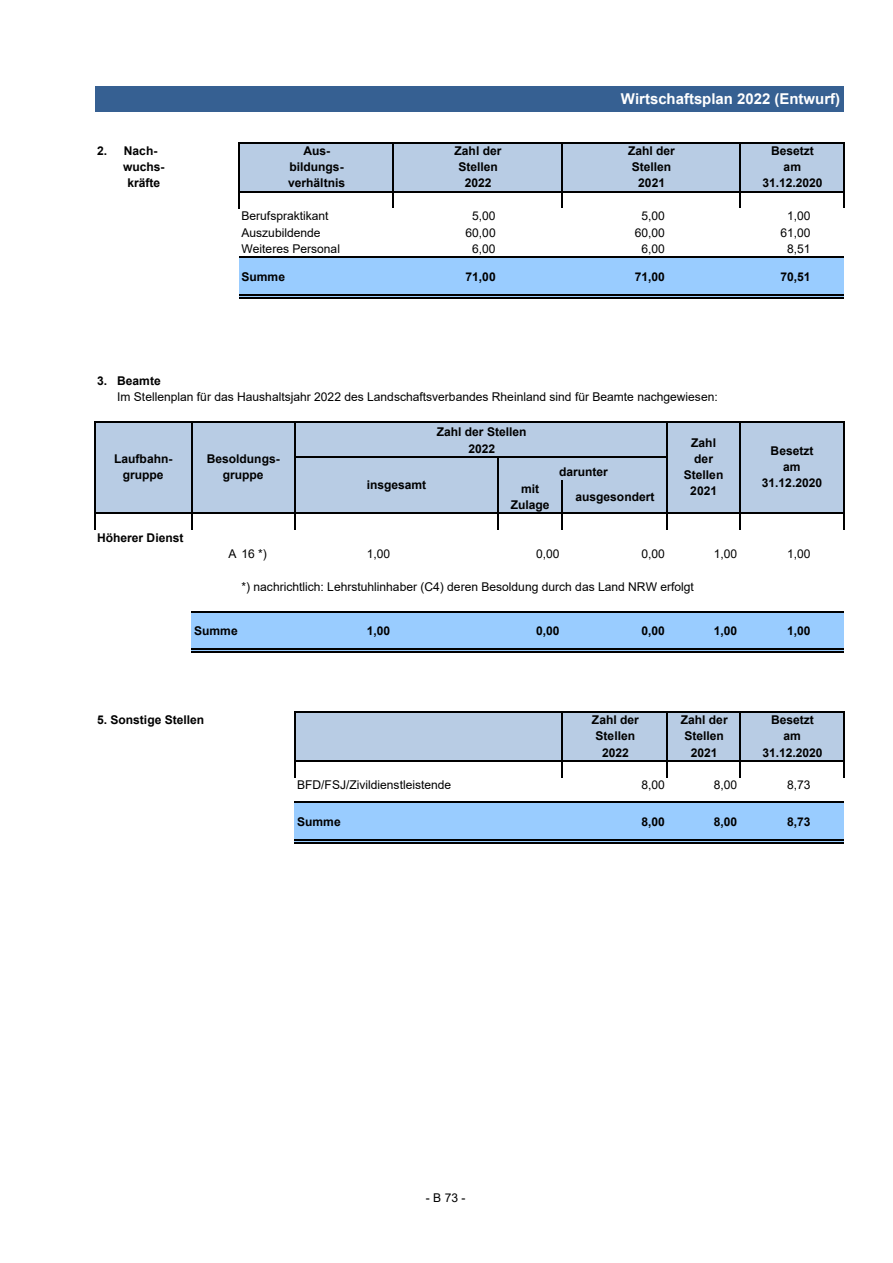
<style>
.page{position:relative;width:893px;height:1263px;background:#fff}
.page>*{position:absolute;margin:0;border:0;box-sizing:border-box;transform-origin:0 0}
.t1{font:700 15px "Arial";color:#fff}
.t2{font:700 12px/15.9px "Arial";color:#000;text-align:center}
.t3{font:12px "Arial";color:#000}
</style>
<div class="page">
<div style="left:95px;top:86px;width:748px;height:26px;background:#366092"></div>
<div style="left:239px;top:143px;width:604px;height:16px;background:#b8cce4"></div>
<div style="left:239px;top:159px;width:604px;height:16px;background:#b8cce4"></div>
<div style="left:239px;top:175px;width:604px;height:17px;background:#b8cce4"></div>
<div style="left:239px;top:257px;width:604px;height:9px;background:#9cf"></div>
<div style="left:239px;top:266px;width:604px;height:22px;background:#9cf"></div>
<div style="left:239px;top:288px;width:604px;height:8px;background:#9cf"></div>
<div style="left:95px;top:422px;width:748px;height:92px;background:#b8cce4"></div>
<div style="left:192px;top:612px;width:651px;height:8px;background:#9cf"></div>
<div style="left:192px;top:620px;width:651px;height:22px;background:#9cf"></div>
<svg style="left:192px;top:642px;width:651px;height:9px;background:#85b2df"></svg>
<div style="left:294px;top:712px;width:549px;height:16px;background:#b8cce4"></div>
<div style="left:294px;top:728px;width:549px;height:17px;background:#b8cce4"></div>
<div style="left:294px;top:745px;width:549px;height:16px;background:#b8cce4"></div>
<div style="left:294px;top:802px;width:549px;height:9px;background:#9cf"></div>
<div style="left:294px;top:811px;width:549px;height:22px;background:#9cf"></div>
<div style="left:294px;top:833px;width:549px;height:9px;background:#9cf"></div>
<hr style="left:739px;top:143px;width:1px;height:65px;background:#000">
<hr style="left:843px;top:143px;width:1px;height:65px;background:#000">
<hr style="left:561px;top:143px;width:1px;height:65px;background:#000">
<hr style="left:294px;top:423px;width:1px;height:107px;background:#000">
<hr style="left:561px;top:481px;width:1px;height:49px;background:#000">
<hr style="left:666px;top:423px;width:2px;height:107px;background:#000">
<hr style="left:739px;top:423px;width:1px;height:107px;background:#000">
<hr style="left:843px;top:423px;width:1px;height:107px;background:#000">
<hr style="left:238px;top:142px;width:2px;height:66px;background:#000">
<hr style="left:392px;top:143px;width:1px;height:65px;background:#000">
<hr style="left:561px;top:713px;width:1px;height:65px;background:#000">
<hr style="left:739px;top:713px;width:1px;height:65px;background:#000">
<hr style="left:843px;top:713px;width:1px;height:65px;background:#000">
<hr style="left:94px;top:421px;width:1px;height:109px;background:#000">
<hr style="left:191px;top:423px;width:1px;height:107px;background:#000">
<hr style="left:294px;top:711px;width:1px;height:67px;background:#000">
<hr style="left:666px;top:713px;width:2px;height:65px;background:#000">
<hr style="left:497px;top:458px;width:2px;height:72px;background:#000">
<hr style="left:240px;top:142px;width:604px;height:1px;background:#000">
<hr style="left:240px;top:191px;width:604px;height:1px;background:#000">
<hr style="left:239px;top:256px;width:604px;height:2px;background:#000">
<hr style="left:239px;top:294px;width:604px;height:2px;background:#000">
<hr style="left:239px;top:297px;width:604px;height:1px;background:#000">
<hr style="left:95px;top:421px;width:749px;height:2px;background:#000">
<hr style="left:295px;top:456px;width:373px;height:2px;background:#000">
<hr style="left:95px;top:513px;width:749px;height:1px;background:#000">
<hr style="left:192px;top:611px;width:651px;height:1px;background:#000">
<hr style="left:192px;top:649px;width:651px;height:1px;background:#000">
<hr style="left:192px;top:651px;width:651px;height:2px;background:#000">
<hr style="left:295px;top:711px;width:549px;height:2px;background:#000">
<hr style="left:295px;top:760px;width:549px;height:2px;background:#000">
<hr style="left:294px;top:802px;width:549px;height:1px;background:#000">
<hr style="left:294px;top:839px;width:549px;height:2px;background:#000">
<hr style="left:294px;top:842px;width:549px;height:2px;background:#000">
<p class="t1" style="left:621px;top:93px;width:221px">Wirtschaftsplan 2022 (Entwurf)</p>
<p class="t2" style="left:97px;top:144px;width:62px">2. Nach-</p>
<p class="t2" style="left:303px;top:144px;width:28px">Aus-</p>
<p class="t2" style="left:454px;top:144px;width:48px">Zahl der</p>
<p class="t2" style="left:628px;top:144px;width:48px">Zahl der</p>
<p class="t2" style="left:771px;top:144px;width:44px">Besetzt</p>
<p class="t2" style="left:123px;top:160px;width:43px">wuchs-</p>
<p class="t2" style="left:289px;top:160px;width:56px">bildungs-</p>
<p class="t2" style="left:458px;top:160px;width:41px">Stellen</p>
<p class="t2" style="left:631px;top:160px;width:41px">Stellen</p>
<p class="t2" style="left:783px;top:160px;width:19px">am</p>
<p class="t2" style="left:127px;top:176px;width:34px">kräfte</p>
<p class="t2" style="left:288px;top:176px;width:58px">verhältnis</p>
<p class="t2" style="left:465px;top:176px;width:28px">2022</p>
<p class="t2" style="left:638px;top:176px;width:28px">2021</p>
<p class="t2" style="left:762px;top:176px;width:62px">31.12.2020</p>
<p class="t3" style="left:241px;top:211px;width:89px">Berufspraktikant</p>
<p class="t3" style="left:472px;top:211px;width:25px">5,00</p>
<p class="t3" style="left:641px;top:211px;width:25px">5,00</p>
<p class="t3" style="left:787px;top:211px;width:25px">1,00</p>
<p class="t3" style="left:241px;top:228px;width:81px">Auszubildende</p>
<p class="t3" style="left:465px;top:228px;width:32px">60,00</p>
<p class="t3" style="left:634px;top:228px;width:32px">60,00</p>
<p class="t3" style="left:780px;top:228px;width:32px">61,00</p>
<p class="t3" style="left:241px;top:244px;width:100px">Weiteres Personal</p>
<p class="t3" style="left:472px;top:244px;width:25px">6,00</p>
<p class="t3" style="left:641px;top:244px;width:25px">6,00</p>
<p class="t3" style="left:787px;top:244px;width:25px">8,51</p>
<p class="t2" style="left:241px;top:270px;width:45px">Summe</p>
<p class="t2" style="left:465px;top:270px;width:32px">71,00</p>
<p class="t2" style="left:634px;top:270px;width:32px">71,00</p>
<p class="t2" style="left:780px;top:270px;width:32px">70,51</p>
<p class="t2" style="left:97px;top:374px;width:65px">3. Beamte</p>
<p class="t3" style="left:117px;top:392px;width:602px">Im Stellenplan für das Haushaltsjahr 2022 des Landschaftsverbandes Rheinland sind für Beamte nachgewiesen:</p>
<p class="t2" style="left:437px;top:425px;width:91px;line-height:16.4px">Zahl der Stellen<br>2022</p>
<p class="t2" style="left:510px;top:482px;width:40px">mit<br>Zulage</p>
<p class="t2" style="left:575px;top:490px;width:81px">ausgesondert</p>
<p class="t2" style="left:97px;top:531px;width:88px">Höherer Dienst</p>
<p class="t3" style="left:228px;top:549px;width:40px">A 16 *)</p>
<p class="t3" style="left:367px;top:549px;width:25px">1,00</p>
<p class="t3" style="left:536px;top:549px;width:25px">0,00</p>
<p class="t3" style="left:641px;top:549px;width:25px">0,00</p>
<p class="t3" style="left:713px;top:549px;width:25px">1,00</p>
<p class="t3" style="left:787px;top:549px;width:25px">1,00</p>
<p class="t3" style="left:241px;top:582px;width:454px">*) nachrichtlich: Lehrstuhlinhaber (C4) deren Besoldung durch das Land NRW erfolgt</p>
<p class="t2" style="left:194px;top:624px;width:45px">Summe</p>
<p class="t2" style="left:367px;top:624px;width:25px">1,00</p>
<p class="t2" style="left:536px;top:624px;width:25px">0,00</p>
<p class="t2" style="left:641px;top:624px;width:25px">0,00</p>
<p class="t2" style="left:713px;top:624px;width:25px">1,00</p>
<p class="t2" style="left:787px;top:624px;width:25px">1,00</p>
<p class="t2" style="left:683px;top:436px;width:41px">Zahl der<br>Stellen<br>2021</p>
<p class="t2" style="left:770px;top:444px;width:44px">Besetzt am</p>
<p class="t2" style="left:114px;top:452px;width:60px">Laufbahn&shy;gruppe</p>
<p class="t2" style="left:207px;top:452px;width:74px">Besoldungs&shy;gruppe</p>
<p class="t2" style="left:559px;top:465px;width:50px">darunter</p>
<p class="t2" style="left:366px;top:478px;width:61px">insgesamt</p>
<p class="t2" style="left:761px;top:476px;width:62px">31.12.2020</p>
<p class="t2" style="left:97px;top:713px;width:109px">5. Sonstige Stellen</p>
<p class="t2" style="left:592px;top:713px;width:48px">Zahl der</p>
<p class="t2" style="left:680px;top:713px;width:48px">Zahl der</p>
<p class="t2" style="left:771px;top:713px;width:44px">Besetzt</p>
<p class="t2" style="left:595px;top:729px;width:41px">Stellen</p>
<p class="t2" style="left:684px;top:729px;width:41px">Stellen</p>
<p class="t2" style="left:783px;top:729px;width:19px">am</p>
<p class="t2" style="left:602px;top:746px;width:28px">2022</p>
<p class="t2" style="left:690px;top:746px;width:28px">2021</p>
<p class="t2" style="left:762px;top:746px;width:62px">31.12.2020</p>
<p class="t3" style="left:297px;top:781px;width:156px">BFD/FSJ/Zivildienstleistende</p>
<p class="t3" style="left:641px;top:781px;width:25px">8,00</p>
<p class="t3" style="left:713px;top:781px;width:25px">8,00</p>
<p class="t3" style="left:787px;top:781px;width:25px">8,73</p>
<p class="t2" style="left:297px;top:815px;width:45px">Summe</p>
<p class="t2" style="left:641px;top:815px;width:25px">8,00</p>
<p class="t2" style="left:713px;top:815px;width:25px">8,00</p>
<p class="t2" style="left:787px;top:815px;width:25px">8,73</p>
<p class="t3" style="left:426px;top:1193px;width:41px">- B 73 -</p>
</div>
